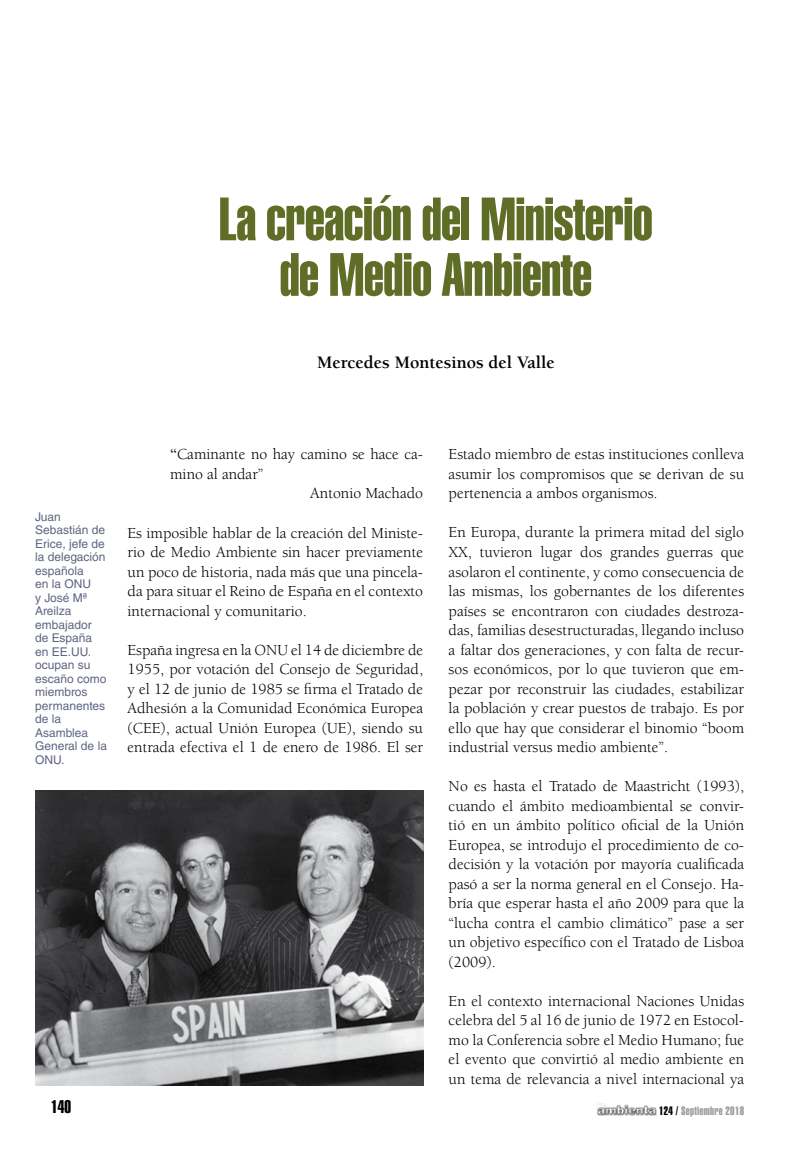
<style>
.page{position:relative;width:808px;height:1149px;background:#fff}
.page>*{position:absolute;margin:0;border:0;box-sizing:border-box;transform-origin:0 0}
.t1{font:60px/55.5px "Helvetica LT Std Extra Comp";letter-spacing:-.01em;color:#5f6d27;text-align:center}
.t2{font:700 18px "Berkeley Std";color:#000}
.t3{font:18px "Helvetica LT Std Extra Comp";color:#000}
.t4{font:15.75px/19.5px "Berkeley Std";color:#000;text-align:justify}
.t5{font:12px/13.5px "Helvetica LT Std";color:#5f6581}
.t6{font:12px "Helvetica LT Std Extra Comp";letter-spacing:.025em;color:#9c9e9f}
.s1{font-weight:700}
.s2{color:#000}
</style>
<div class="page">
<img style="left:596px;top:1103px;width:61px;height:13px">
<img style="left:35px;top:790px;width:388px;height:294px">
<h1 class="t1" style="left:219px;top:191px;width:435px">La creación del Ministerio de Medio Ambiente</h1>
<p class="t2" style="left:317px;top:353px;width:239px">Mercedes Montesinos del Valle</p>
<p class="t5" style="left:35px;top:509px;width:73px">Juan<br>Sebastián de<br>Erice, jefe de la delegación española<br>en la ONU<br>y José Mª<br>Areilza embajador de España en EE.UU. ocupan su escaño como miembros permanentes de la<br>Asamblea<br>General de la<br>ONU.</p>
<p class="t4" style="left:170px;top:445px;width:254px"><span class="s1">“</span>Caminante no hay camino se hace ca-</p>
<p class="t4" style="left:170px;top:464px;width:95px">mino al andar”</p>
<p class="t4" style="left:310px;top:484px;width:114px">Antonio Machado</p>
<p class="t4" style="left:128px;top:523px;width:297px">Es imposible hablar de la creación del Ministe&shy;rio de Medio Ambiente sin hacer previamente un poco de historia, nada más que una pincela&shy;da para situar el Reino de España en el contexto internacional y comunitario.</p>
<p class="t4" style="left:128px;top:640px;width:297px">España ingresa en la ONU el 14 de diciembre de 1955, por votación del Consejo de Seguridad, y el 12 de junio de 1985 se firma el Tratado de Adhesión a la Comunidad Económica Europea (CEE), actual Unión Europea (UE), siendo su entrada efectiva el 1 de enero de 1986. El ser</p>
<p class="t4" style="left:449px;top:445px;width:297px">Estado miembro de estas instituciones conlleva asumir los compromisos que se derivan de su pertenencia a ambos organismos.</p>
<p class="t4" style="left:449px;top:523px;width:297px">En Europa, durante la primera mitad del siglo XX, tuvieron lugar dos grandes guerras que asolaron el continente, y como consecuencia de las mismas, los gobernantes de los diferentes países se encontraron con ciudades destroza&shy;das, familias desestructuradas, llegando incluso a faltar dos generaciones, y con falta de recur&shy;sos económicos, por lo que tuvieron que em&shy;pezar por reconstruir las ciudades, estabilizar la población y crear puestos de trabajo. Es por ello que hay que considerar el binomio “boom industrial versus medio ambiente”.</p>
<p class="t4" style="left:449px;top:776px;width:297px">No es hasta el Tratado de Maastricht (1993), cuando el ámbito medioambiental se convir&shy;tió en un ámbito político oficial de la Unión Europea, se introdujo el procedimiento de co&shy;decisión y la votación por mayoría cualificada pasó a ser la norma general en el Consejo. Ha&shy;bría que esperar hasta el año 2009 para que la “lucha contra el cambio climático” pase a ser un objetivo específico con el Tratado de Lisboa (2009).</p>
<p class="t4" style="left:449px;top:991px;width:297px">En el contexto internacional Naciones Unidas celebra del 5 al 16 de junio de 1972 en Estocol&shy;mo la Conferencia sobre el Medio Humano; fue el evento que convirtió al medio ambiente en un tema de relevancia a nivel internacional ya</p>
<p class="t3" style="left:51px;top:1095px;width:21px">140</p>
<p class="t6" style="left:659px;top:1103px;width:87px"><span class="s2">124 /</span> Septiembre 2018</p>
</div>
